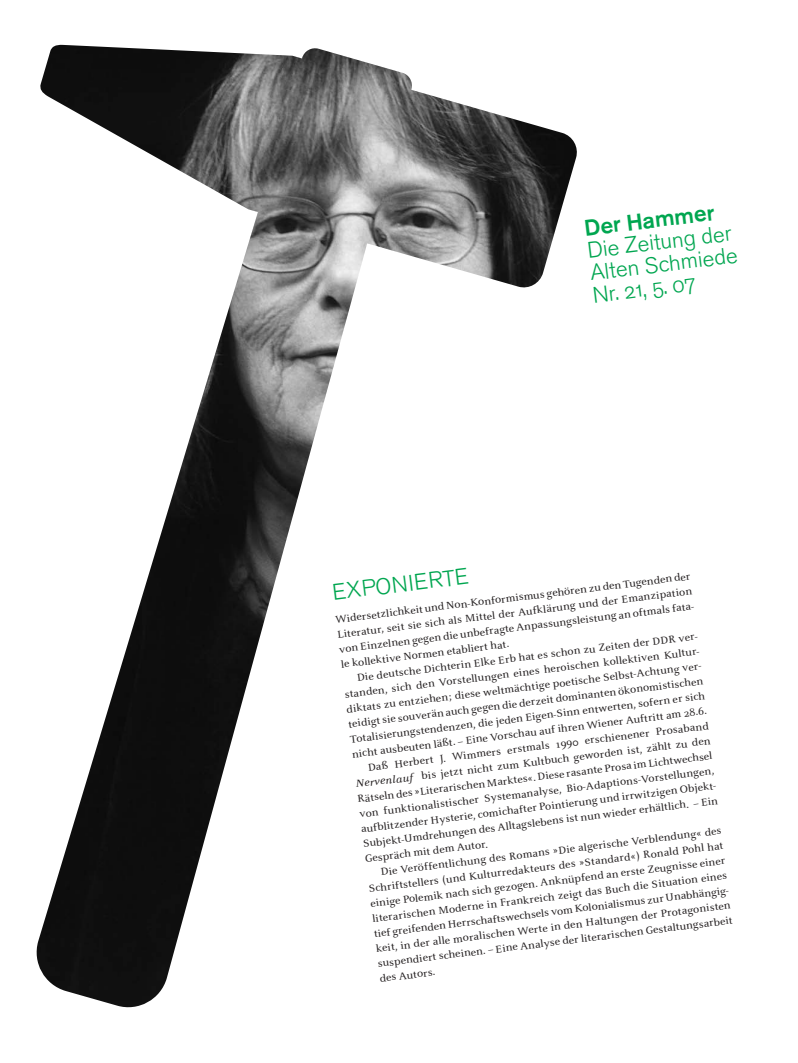
<style>
.page{position:relative;width:798px;height:1063px;background:#fff}
.page>*{position:absolute;margin:0;border:0;box-sizing:border-box;transform-origin:0 0}
.t1{font:22.5px/22.5px "Akzidenz Grotesk BE Light Os F";color:#00a650}
.t2{font:500 22.5px "Akzidenz Grotesk BE";color:#00a650}
.t3{font:10.62px/15.1px "Celeste Small Text";color:#231f20}
.s1{font-style:italic}
</style>
<div class="page">
<img style="left:36px;top:45px;width:540px;height:962px">
<h1 class="t2" style="left:583px;top:220px;width:132px;rotate:-7deg">Der Hammer</h1>
<h1 class="t1" style="left:586px;top:242px;width:150px;rotate:-7deg">Die Zeitung der<br>Alten Schmiede<br>Nr. 21, 5. 07</h1>
<h1 class="t1" style="left:331px;top:584px;width:139px;rotate:-7deg">EXPONIERTE</h1>
<p class="t3" style="left:334px;top:613px;width:361px;rotate:-7deg">Widersetzlichkeit und Non-Konformismus gehören zu den Tugenden der Literatur, seit sie sich als Mittel der Aufklärung und der Emanzipation von Einzelnen gegen die unbefragte Anpassungsleistung an oftmals fata&shy;le kollektive Normen etabliert hat.</p>
<p class="t3" style="left:356px;top:671px;width:347px;rotate:-7deg">Die deutsche Dichterin Elke Erb hat es schon zu Zeiten der DDR ver-</p>
<p class="t3" style="left:344px;top:688px;width:361px;rotate:-7deg">standen, sich den Vorstellungen eines heroischen kollektiven Kultur-</p>
<p class="t3" style="left:345px;top:703px;width:361px;rotate:-7deg">diktats zu entziehen; diese weltmächtige poetische Selbst-Achtung ver-</p>
<p class="t3" style="left:347px;top:718px;width:359px;rotate:-7deg">teidigt sie souverän auch gegen die derzeit dominanten ökonomistischen</p>
<p class="t3" style="left:349px;top:733px;width:359px;rotate:-7deg">Totalisierungstendenzen, die jeden Eigen-Sinn entwerten, sofern er sich</p>
<p class="t3" style="left:351px;top:748px;width:359px;rotate:-7deg">nicht ausbeuten läßt. – Eine Vorschau auf ihren Wiener Auftritt am 28.6.</p>
<p class="t3" style="left:367px;top:761px;width:344px;rotate:-7deg">Daß Herbert J. Wimmers erstmals 1990 erschienener Prosaband</p>
<p class="t3" style="left:355px;top:778px;width:359px;rotate:-7deg"><span class="s1">Nervenlauf</span> bis jetzt nicht zum Kultbuch geworden ist, zählt zu den</p>
<p class="t3" style="left:356px;top:793px;width:359px;rotate:-7deg">Rätseln des »Literarischen Marktes«. Diese rasante Prosa im Lichtwechsel</p>
<p class="t3" style="left:358px;top:808px;width:359px;rotate:-7deg">von funktionalistischer Systemanalyse, Bio-Adaptions-Vorstellungen,</p>
<p class="t3" style="left:360px;top:823px;width:361px;rotate:-7deg">aufblitzender Hysterie, comichafter Pointierung und irrwitzigen Objekt-</p>
<p class="t3" style="left:362px;top:838px;width:359px;rotate:-7deg">Subjekt-Umdrehungen des Alltagslebens ist nun wieder erhältlich. – Ein</p>
<p class="t3" style="left:380px;top:866px;width:344px;rotate:-7deg">Die Veröffentlichung des Romans »Die algerische Verblendung« des</p>
<p class="t3" style="left:367px;top:882px;width:359px;rotate:-7deg">Schriftstellers (und Kulturredakteurs des »Standard«) Ronald Pohl hat</p>
<p class="t3" style="left:364px;top:853px;width:125px;rotate:-7deg">Gespräch mit dem Autor.</p>
<p class="t3" style="left:369px;top:897px;width:359px;rotate:-7deg">einige Polemik nach sich gezogen. Anknüpfend an erste Zeugnisse einer</p>
<p class="t3" style="left:371px;top:912px;width:359px;rotate:-7deg">literarischen Moderne in Frankreich zeigt das Buch die Situation eines</p>
<p class="t3" style="left:373px;top:927px;width:361px;rotate:-7deg">tief greifenden Herrschaftswechsels vom Kolonialismus zur Unabhängig-</p>
<p class="t3" style="left:375px;top:942px;width:359px;rotate:-7deg">keit, in der alle moralischen Werte in den Haltungen der Protagonisten</p>
<p class="t3" style="left:377px;top:957px;width:359px;rotate:-7deg">suspendiert scheinen. – Eine Analyse der literarischen Gestaltungsarbeit</p>
<p class="t3" style="left:379px;top:972px;width:58px;rotate:-7deg">des Autors.</p>
</div>
